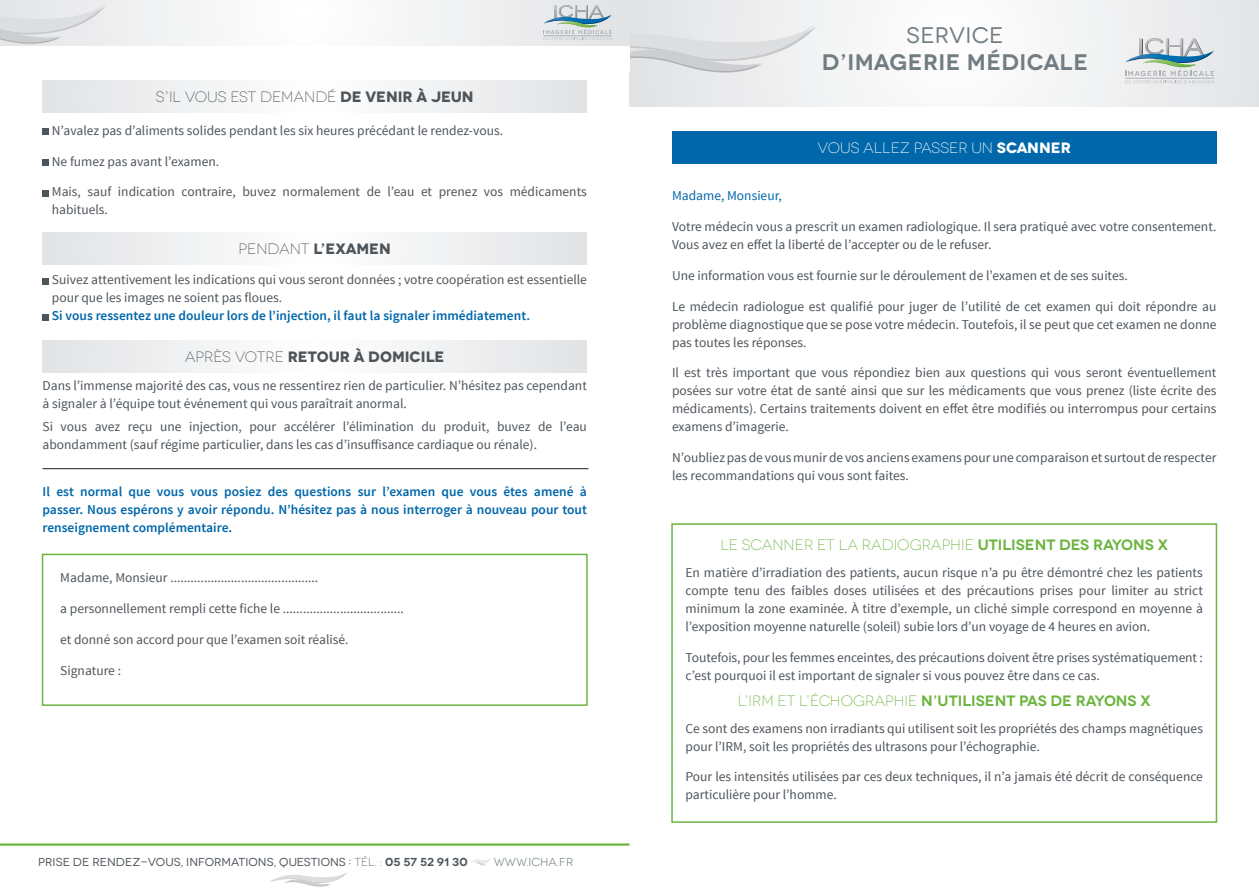
<style>
.page{position:relative;width:1259px;height:893px;background:#fff}
.page>*{position:absolute;margin:0;border:0;box-sizing:border-box;transform-origin:0 0}
.t1{font:600 22.5px "Novecentowide";letter-spacing:.02em;color:#717d83}
.t2{font:22.5px "Novecentowide";letter-spacing:.01em;color:#717d83}
.t3{font:300 15px "Novecentowide";color:#6cb43f}
.t4{font:600 15px "Novecentowide";color:#6cb43f}
.t5{font:700 15px "Novecentowide";color:#4d545a}
.t6{font:300 15px "Novecentowide";letter-spacing:-.005em;color:#4d545a}
.t7{font:300 15px "Novecentowide";color:#fff}
.t8{font:13.5px/18px "Source Sans Pro";color:#4d545a}
.t9{font:600 13.5px/18px "Source Sans Pro";color:#0067aa;text-align:justify}
.t10{font:13.5px "Source Sans Pro";color:#0067aa}
.t11{font:11.55px "Novecentowide";letter-spacing:.005em;color:#4d545a}
.t12{font:11.55px "Novecentowide";color:#717d83}
.s1{font-weight:700}
.s2{font-weight:300}
.s3{font-weight:600}
</style>
<div class="page">
<div style="left:629px;top:0;width:630px;height:106px;background:linear-gradient(to right,#efeff0,#f2f2f3)"></div>
<svg style="left:1125px;top:38px;width:89px;height:45px;background:#c3d0d4"></svg>
<hr style="left:1125px;top:78px;width:89px;height:1px;background:#acb1b6">
<div style="left:672px;top:132px;width:544px;height:32px;background:#0067aa"></div>
<div style="left:671px;top:523px;width:546px;height:300px;border:2px solid #6cb43f"></div>
<div style="left:0;top:0;width:629px;height:45px;background:#f4f5f5"></div>
<svg style="left:543px;top:5px;width:274px;height:77px"></svg>
<hr style="left:543px;top:36px;width:69px;height:1px;background:#acb1b6">
<svg style="left:0;top:4px;width:106px;height:42px"></svg>
<div style="left:43px;top:128px;width:6px;height:7px;background:#4d545a"></div>
<div style="left:43px;top:159px;width:6px;height:7px;background:#4d545a"></div>
<svg style="left:43px;top:190px;width:6px;height:6px"></svg>
<svg style="left:43px;top:278px;width:6px;height:6px"></svg>
<svg style="left:43px;top:314px;width:6px;height:6px"></svg>
<svg style="left:43px;top:81px;width:544px;height:32px"></svg>
<svg style="left:43px;top:233px;width:544px;height:32px"></svg>
<svg style="left:43px;top:341px;width:544px;height:32px"></svg>
<hr style="left:43px;top:468px;width:545px;height:1px;background:#231f20">
<div style="left:42px;top:554px;width:546px;height:152px;border:2px solid #6cb43f"></div>
<svg style="left:471px;top:859px;width:19px;height:7px"></svg>
<svg style="left:270px;top:873px;width:77px;height:14px"></svg>
<hr style="left:0;top:843px;width:629px;height:3px;background:#6cb43f">
<p class="t6" style="left:156px;top:88px;width:319px">S’IL VOUS EST DEMANDÉ <span class="s1">DE VENIR À JEUN</span></p>
<p class="t8" style="left:52px;top:122px;width:452px">N’avalez pas d’aliments solides pendant les six heures précédant le rendez-vous.</p>
<p class="t8" style="left:52px;top:152px;width:169px">Ne fumez pas avant l’examen.</p>
<p class="t8" style="left:52px;top:183px;width:536px">Mais, sauf indication contraire, buvez normalement de l’eau et prenez vos médicaments habituels.</p>
<p class="t5" style="left:239px;top:239px;width:154px"><span class="s2">PENDANT</span> L’EXAMEN</p>
<p class="t8" style="left:52px;top:271px;width:536px">Suivez attentivement les indications qui vous seront données ; votre coopération est essentielle pour que les images ne soient pas floues.</p>
<p class="t9" style="left:52px;top:307px;width:480px">Si vous ressentez une douleur lors de l’injection, il faut la signaler immédiatement.</p>
<p class="t5" style="left:185px;top:347px;width:261px"><span class="s2">APRÈS VOTRE</span> RETOUR À DOMICILE</p>
<p class="t8" style="left:43px;top:377px;width:546px">Dans l’immense majorité des cas, vous ne ressentirez rien de particulier. N’hésitez pas cependant à signaler à l’équipe tout événement qui vous paraîtrait anormal.</p>
<p class="t8" style="left:43px;top:417px;width:546px">Si vous avez reçu une injection, pour accélérer l’élimination du produit, buvez de l’eau abondamment (sauf régime particulier, dans les cas d’insuffisance cardiaque ou rénale).</p>
<p class="t9" style="left:43px;top:483px;width:546px">Il est normal que vous vous posiez des questions sur l’examen que vous êtes amené à passer. Nous espérons y avoir répondu. N’hésitez pas à nous interroger à nouveau pour tout renseignement complémentaire.</p>
<p class="t8" style="left:60px;top:569px;width:259px">Madame, Monsieur ............................................</p>
<p class="t8" style="left:60px;top:600px;width:345px">a personnellement rempli cette fiche le ....................................</p>
<p class="t8" style="left:60px;top:631px;width:290px">et donné son accord pour que l’examen soit réalisé.</p>
<p class="t8" style="left:60px;top:661px;width:62px">Signature :</p>
<p class="t11" style="left:38px;top:855px;width:431px">PRISE DE RENDEZ-VOUS, INFORMATIONS, QUESTIONS : <span class="s2">TÉL. :</span> <span class="s3">05 57 52 91 30</span></p>
<p class="t12" style="left:494px;top:855px;width:81px">WWW.ICHA.FR</p>
<p class="t2" style="left:906px;top:22px;width:98px">SERVICE</p>
<p class="t1" style="left:821px;top:49px;width:268px">D’IMAGERIE MÉDICALE</p>
<p class="t7" style="left:817px;top:139px;width:255px">VOUS ALLEZ PASSER UN <span class="s1">SCANNER</span></p>
<p class="t10" style="left:672px;top:187px;width:111px">Madame, Monsieur,</p>
<p class="t8" style="left:672px;top:218px;width:546px">Votre médecin vous a prescrit un examen radiologique. Il sera pratiqué avec votre consentement.<br>Vous avez en effet la liberté de l’accepter ou de le refuser.</p>
<p class="t8" style="left:672px;top:267px;width:457px">Une information vous est fournie sur le déroulement de l’examen et de ses suites.</p>
<p class="t8" style="left:672px;top:297px;width:546px;text-align:justify">Le médecin radiologue est qualifié pour juger de l’utilité de cet examen qui doit répondre au problème diagnostique que se pose votre médecin. Toutefois, il se peut que cet examen ne donne pas toutes les réponses.</p>
<p class="t8" style="left:672px;top:364px;width:546px;text-align:justify">Il est très important que vous répondiez bien aux questions qui vous seront éventuellement posées sur votre état de santé ainsi que sur les médicaments que vous prenez (liste écrite des médicaments). Certains traitements doivent en effet être modifiés ou interrompus pour certains examens d’imagerie.</p>
<p class="t8" style="left:672px;top:449px;width:546px">N’oubliez pas de vous munir de vos anciens examens pour une comparaison et surtout de respecter les recommandations qui vous sont faites.</p>
<p class="t3" style="left:720px;top:537px;width:449px">LE SCANNER ET LA RADIOGRAPHIE <span class="s3">UTILISENT DES RAYONS X</span></p>
<p class="t8" style="left:685px;top:564px;width:519px;text-align:justify">En matière d’irradiation des patients, aucun risque n’a pu être démontré chez les patients compte tenu des faibles doses utilisées et des précautions prises pour limiter au strict minimum la zone examinée. À titre d’exemple, un cliché simple correspond en moyenne à l’exposition moyenne naturelle (soleil) subie lors d’un voyage de 4 heures en avion.</p>
<p class="t8" style="left:685px;top:648px;width:519px">Toutefois, pour les femmes enceintes, des précautions doivent être prises systématiquement : c’est pourquoi il est important de signaler si vous pouvez être dans ce cas.</p>
<p class="t4" style="left:738px;top:692px;width:414px"><span class="s2">L’IRM ET L’ÉCHOGRAPHIE</span> N’UTILISENT PAS DE RAYONS X</p>
<p class="t8" style="left:685px;top:719px;width:519px">Ce sont des examens non irradiants qui utilisent soit les propriétés des champs magnétiques pour l’IRM, soit les propriétés des ultrasons pour l’échographie.</p>
<p class="t8" style="left:685px;top:768px;width:519px">Pour les intensités utilisées par ces deux techniques, il n’a jamais été décrit de conséquence particulière pour l’homme.</p>
</div>
